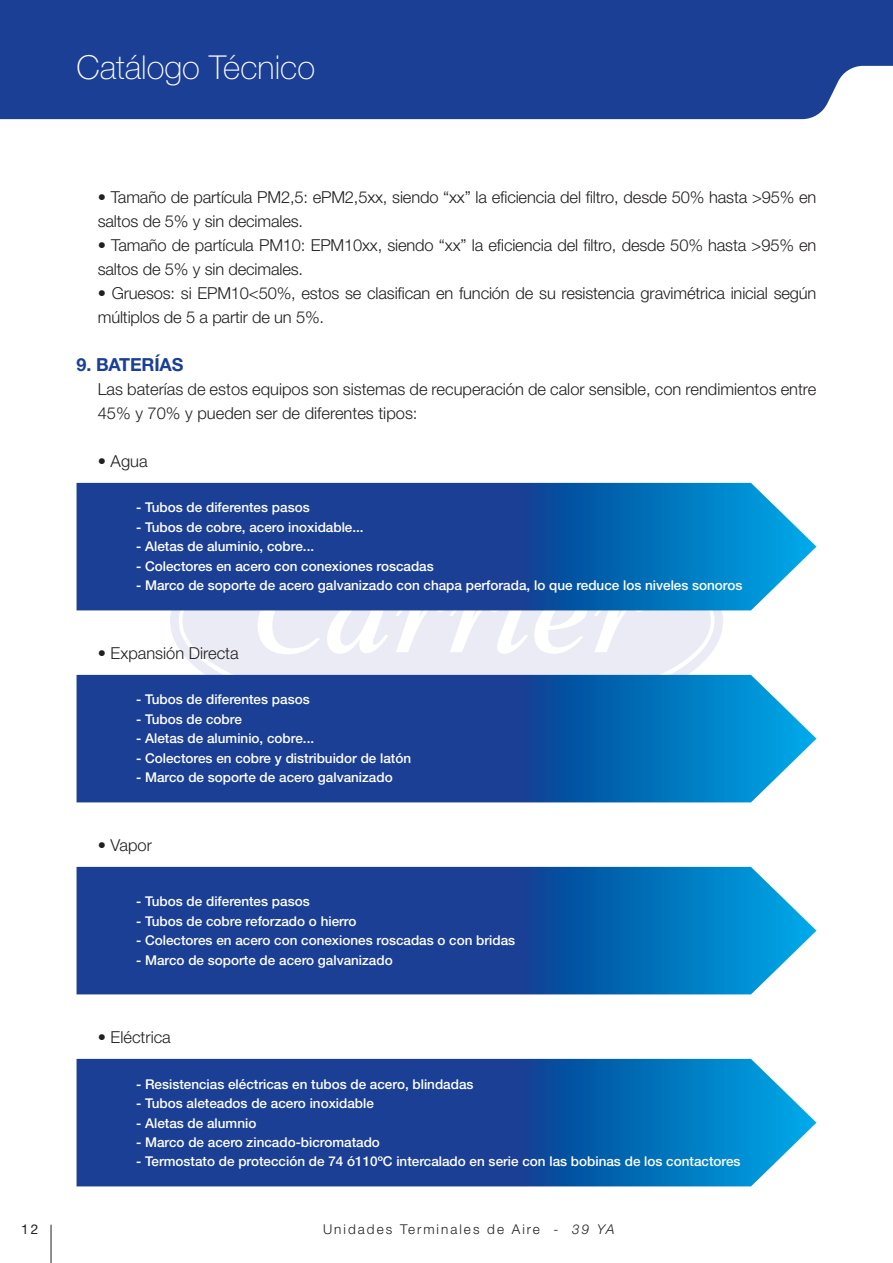
<style>
.page{position:relative;width:893px;height:1263px;background:#fff}
.page>*{position:absolute;margin:0;border:0;box-sizing:border-box;transform-origin:0 0}
.t1{font:100 33px "Helvetica Neue LT Std";color:#fff}
.t2{font:700 18px "Helvetica Neue LT Std";letter-spacing:-.01em;color:#1b3f94}
.t3{font:300 16.5px/24px "Helvetica Neue LT Std";letter-spacing:-.01em;color:#231f20}
.t4{font:500 13.5px "Helvetica Neue LT Std";color:#fff}
.t5{font:300 13.5px "Helvetica Neue LT Std";letter-spacing:.15em;color:#231f20}
.t6{font:13.5px "Helvetica Neue LT Std";color:#231f20}
.s1{font-style:italic}
</style>
<div class="page">
<hr style="left:51px;top:1225px;width:1px;height:38px;background:#231f20">
<div style="left:0;top:0;width:893px;height:119px;background:#1b3f94"></div>
<svg style="left:179px;top:610px;width:535px;height:65px;fill:#eaebf5"></svg>
<svg style="left:77px;top:1059px;width:739px;height:127px;background:#1c58a5"></svg>
<svg style="left:77px;top:867px;width:739px;height:127px;background:#1c58a5"></svg>
<svg style="left:77px;top:675px;width:739px;height:127px;background:#1c58a5"></svg>
<svg style="left:77px;top:483px;width:739px;height:127px;background:#1c58a5"></svg>
<h1 class="t1" style="left:77px;top:49px;width:240px">Catálogo Técnico</h1>
<p class="t3" style="left:98px;top:185px;width:720px">• Tamaño de partícula PM2,5: ePM2,5xx, siendo “xx” la eficiencia del filtro, desde 50% hasta &gt;95% en saltos de 5% y sin decimales.</p>
<p class="t3" style="left:98px;top:233px;width:720px">• Tamaño de partícula PM10: EPM10xx, siendo “xx” la eficiencia del filtro, desde 50% hasta &gt;95% en saltos de 5% y sin decimales.</p>
<p class="t3" style="left:98px;top:281px;width:720px">• Gruesos: si EPM10&lt;50%, estos se clasifican en función de su resistencia gravimétrica inicial según múltiplos de 5 a partir de un 5%.</p>
<h2 class="t2" style="left:77px;top:354px;width:108px">9. BATERÍAS</h2>
<p class="t3" style="left:98px;top:377px;width:720px">Las baterías de estos equipos son sistemas de recuperación de calor sensible, con rendimientos entre<br>45% y 70% y pueden ser de diferentes tipos:</p>
<p class="t3" style="left:98px;top:449px;width:51px">• Agua</p>
<p class="t4" style="left:136px;top:500px;width:175px">- Tubos de diferentes pasos</p>
<p class="t4" style="left:136px;top:519px;width:229px">- Tubos de cobre, acero inoxidable...</p>
<p class="t4" style="left:136px;top:539px;width:180px">- Aletas de aluminio, cobre...</p>
<p class="t4" style="left:136px;top:558px;width:299px">- Colectores en acero con conexiones roscadas</p>
<p class="t4" style="left:136px;top:578px;width:608px">- Marco de soporte de acero galvanizado con chapa perforada, lo que reduce los niveles sonoros</p>
<p class="t3" style="left:98px;top:641px;width:142px">• Expansión Directa</p>
<p class="t4" style="left:136px;top:692px;width:175px">- Tubos de diferentes pasos</p>
<p class="t4" style="left:136px;top:711px;width:107px">- Tubos de cobre</p>
<p class="t4" style="left:136px;top:731px;width:180px">- Aletas de aluminio, cobre...</p>
<p class="t4" style="left:136px;top:750px;width:277px">- Colectores en cobre y distribuidor de latón</p>
<p class="t4" style="left:136px;top:769px;width:258px">- Marco de soporte de acero galvanizado</p>
<p class="t3" style="left:98px;top:833px;width:56px">• Vapor</p>
<p class="t4" style="left:136px;top:893px;width:175px">- Tubos de diferentes pasos</p>
<p class="t4" style="left:136px;top:913px;width:222px">- Tubos de cobre reforzado o hierro</p>
<p class="t4" style="left:136px;top:932px;width:381px">- Colectores en acero con conexiones roscadas o con bridas</p>
<p class="t4" style="left:136px;top:952px;width:258px">- Marco de soporte de acero galvanizado</p>
<p class="t3" style="left:98px;top:1025px;width:75px">• Eléctrica</p>
<p class="t4" style="left:136px;top:1076px;width:339px">- Resistencias eléctricas en tubos de acero, blindadas</p>
<p class="t4" style="left:136px;top:1095px;width:239px">- Tubos aleteados de acero inoxidable</p>
<p class="t4" style="left:136px;top:1115px;width:122px">- Aletas de alumnio</p>
<p class="t4" style="left:136px;top:1134px;width:245px">- Marco de acero zincado-bicromatado</p>
<p class="t4" style="left:136px;top:1153px;width:606px">- Termostato de protección de 74 ó110ºC intercalado en serie con las bobinas de los contactores</p>
<p class="t6" style="left:21px;top:1221px;width:19px">12</p>
<p class="t5" style="left:323px;top:1221px;width:293px">Unidades Terminales de Aire - <span class="s1">39 YA</span></p>
</div>
